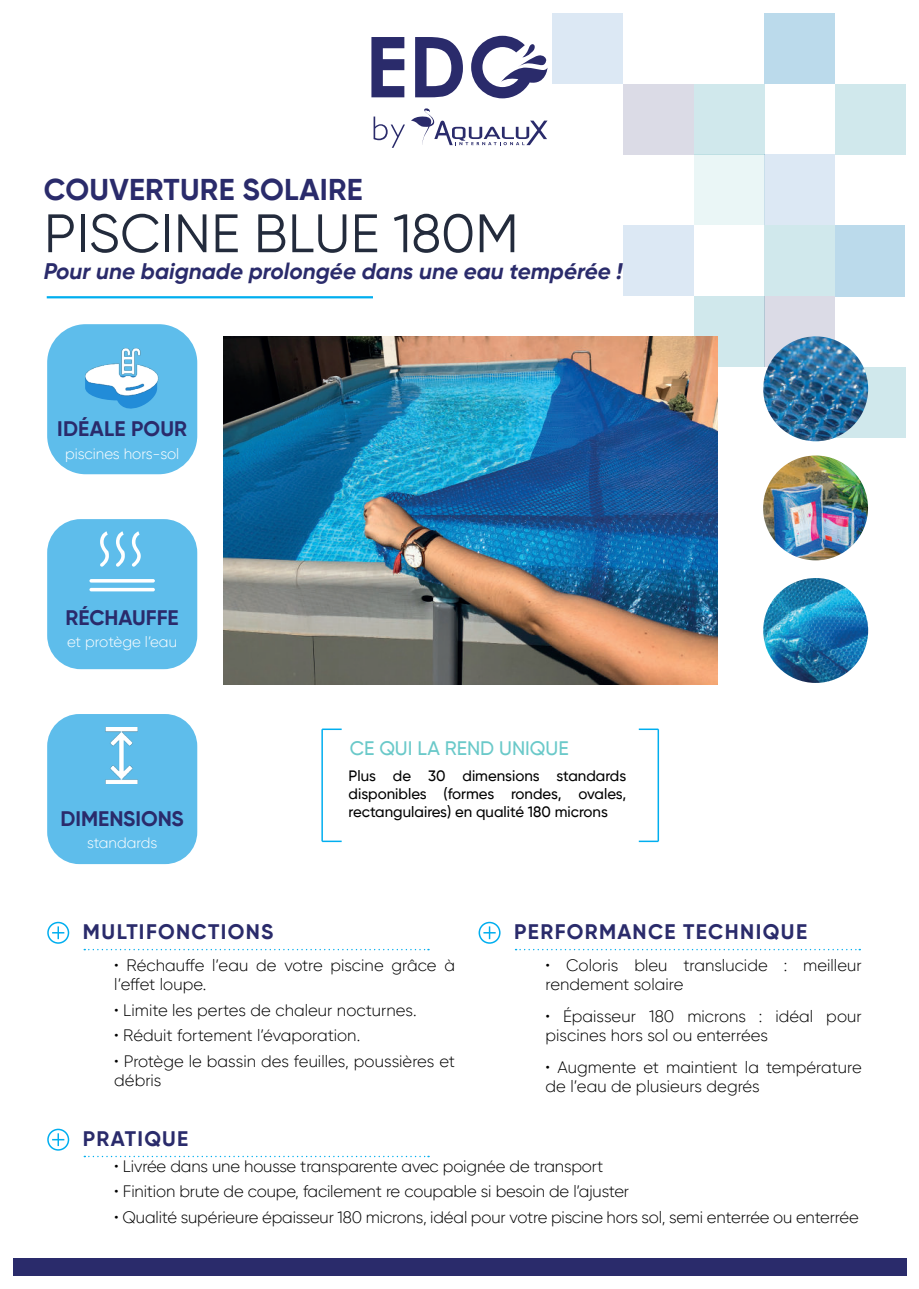
<style>
.page{position:relative;width:919px;height:1289px;background:#fff}
.page>*{position:absolute;margin:0;border:0;box-sizing:border-box;transform-origin:0 0}
.t1{font:54px "Gilroy";letter-spacing:.01em;color:#232b3c}
.t2{font:700 30px "Gilroy";letter-spacing:.01em;color:#2a2b6b}
.t3{font:italic 700 22.5px "Gilroy";color:#2a2b6b}
.t4{font:700 21px "Gilroy";letter-spacing:.055em;color:#2a2b6b}
.t5{font:700 21px "Gilroy";color:#2a2b6b}
.t6{font:700 21px "Gilroy";letter-spacing:.01em;color:#2a2b6b}
.t7{font:500 19.5px "Gilroy";color:#6ac9c9}
.t8{font:300 16.5px/19.5px "Gilroy";letter-spacing:-.01em;color:#000001}
.t9{font:500 15px/18px "Gilroy";color:#000001;text-align:justify}
.t10{font:300 15px "Gilroy";color:#fff}
</style>
<div class="page">
<div style="left:47px;top:324px;width:150px;height:150px;background:#5ebdeb;border-radius:39px"></div>
<div style="left:47px;top:519px;width:150px;height:150px;background:#5ebdeb;border-radius:34px"></div>
<div style="left:47px;top:714px;width:150px;height:150px;background:#5ebdeb;border-radius:32px"></div>
<div style="left:835px;top:225px;width:69px;height:71px;background:#bbdaeb"></div>
<div style="left:764px;top:225px;width:71px;height:71px;background:#d0e8ec"></div>
<div style="left:622px;top:225px;width:71px;height:71px;background:#dce8f4"></div>
<div style="left:764px;top:296px;width:71px;height:71px;background:#dbdbe6"></div>
<div style="left:693px;top:84px;width:71px;height:70px;background:#d0e8ec"></div>
<div style="left:693px;top:154px;width:71px;height:71px;background:#eaf6f6"></div>
<div style="left:764px;top:154px;width:71px;height:71px;background:#dce8f4"></div>
<div style="left:835px;top:84px;width:71px;height:70px;background:#d0e8ec"></div>
<div style="left:764px;top:13px;width:71px;height:71px;background:#bbdaeb"></div>
<div style="left:622px;top:84px;width:71px;height:70px;background:#dbdbe6"></div>
<div style="left:551px;top:13px;width:71px;height:71px;background:#dce8f4"></div>
<div style="left:693px;top:296px;width:71px;height:71px;background:#d0e8ec"></div>
<div style="left:835px;top:367px;width:71px;height:71px;background:#d0e8ec"></div>
<img style="left:224px;top:336px;width:493px;height:348px">
<hr style="left:47px;top:296px;width:326px;height:2px;background:#00aeef">
<div style="left:47px;top:1128px;width:22px;height:22px;border:2px solid #00aeef;border-radius:50%"></div>
<svg style="left:52px;top:1133px;width:12px;height:12px"></svg>
<svg style="left:84px;top:1155px;width:345px;height:2px"></svg>
<svg style="left:322px;top:728px;width:19px;height:2px"></svg>
<hr style="left:321px;top:729px;width:2px;height:112px;background:#00aeef">
<svg style="left:322px;top:840px;width:19px;height:2px"></svg>
<hr style="left:638px;top:728px;width:20px;height:2px;background:#00aeef">
<hr style="left:657px;top:729px;width:2px;height:112px;background:#00aeef">
<hr style="left:638px;top:840px;width:20px;height:2px;background:#00aeef">
<div style="left:13px;top:1258px;width:893px;height:18px;background:#2a2b6b"></div>
<div style="left:47px;top:921px;width:22px;height:22px;border:2px solid #00aeef;border-radius:50%"></div>
<svg style="left:52px;top:926px;width:12px;height:13px"></svg>
<svg style="left:84px;top:948px;width:345px;height:2px"></svg>
<div style="left:478px;top:921px;width:22px;height:22px;border:2px solid #00aeef;border-radius:50%"></div>
<svg style="left:483px;top:926px;width:12px;height:13px"></svg>
<svg style="left:515px;top:948px;width:345px;height:2px"></svg>
<img style="left:105px;top:727px;width:33px;height:56px">
<img style="left:763px;top:455px;width:105px;height:105px;border-radius:52px">
<img style="left:763px;top:578px;width:105px;height:105px;border-radius:52px">
<img style="left:763px;top:336px;width:105px;height:105px;border-radius:52px">
<hr style="left:89px;top:579px;width:66px;height:3px;background:#fff;border-radius:2px">
<hr style="left:89px;top:588px;width:66px;height:3px;background:#fff;border-radius:2px">
<svg style="left:100px;top:531px;width:9px;height:35px"></svg>
<svg style="left:116px;top:531px;width:9px;height:35px"></svg>
<svg style="left:132px;top:531px;width:9px;height:35px"></svg>
<img style="left:85px;top:348px;width:74px;height:61px">
<svg style="left:373px;top:116px;width:32px;height:32px"></svg>
<svg style="left:371px;top:37px;width:33px;height:60px"></svg>
<svg style="left:415px;top:37px;width:48px;height:60px"></svg>
<svg style="left:471px;top:36px;width:76px;height:62px"></svg>
<svg style="left:411px;top:108px;width:136px;height:37px"></svg>
<h2 class="t2" style="left:44px;top:173px;width:320px">COUVERTURE SOLAIRE</h2>
<h1 class="t1" style="left:44px;top:203px;width:476px">PISCINE BLUE 180M</h1>
<h3 class="t3" style="left:44px;top:261px;width:580px">Pour une baignade prolongée dans une eau tempérée !</h3>
<p class="t6" style="left:57px;top:417px;width:131px">IDÉALE POUR</p>
<p class="t10" style="left:65px;top:445px;width:116px">piscines hors-sol</p>
<p class="t5" style="left:65px;top:606px;width:115px">RÉCHAUFFE</p>
<p class="t10" style="left:67px;top:634px;width:112px">et protège l’eau</p>
<p class="t5" style="left:61px;top:806px;width:125px">DIMENSIONS</p>
<p class="t10" style="left:87px;top:834px;width:72px">standards</p>
<p class="t7" style="left:350px;top:739px;width:220px">CE QUI LA REND UNIQUE</p>
<p class="t9" style="left:348px;top:767px;width:279px">Plus de 30 dimensions standards disponibles (formes rondes, ovales, rectangulaires) en qualité 180 microns</p>
<p class="t4" style="left:83px;top:920px;width:192px">MULTIFONCTIONS</p>
<p class="t8" style="left:114px;top:955px;width:342px">• Réchauffe l’eau de votre piscine grâce à l’effet loupe.️</p>
<p class="t8" style="left:114px;top:1000px;width:304px">• Limite les pertes de chaleur nocturnes.️</p>
<p class="t8" style="left:114px;top:1025px;width:247px">• Réduit fortement l’évaporation.️</p>
<p class="t8" style="left:114px;top:1051px;width:342px">• Protège le bassin des feuilles, poussières et débris</p>
<p class="t4" style="left:514px;top:920px;width:294px">PERFORMANCE TECHNIQUE</p>
<p class="t8" style="left:545px;top:955px;width:317px">• Coloris bleu translucide : meilleur rendement solaire</p>
<p class="t8" style="left:545px;top:1006px;width:317px">• Épaisseur 180 microns : idéal pour piscines hors sol ou enterrées</p>
<p class="t8" style="left:545px;top:1057px;width:317px">• Augmente et maintient la température de l’eau de plusieurs degrés</p>
<p class="t4" style="left:83px;top:1127px;width:107px">PRATIQUE</p>
<p class="t8" style="left:114px;top:1156px;width:490px">• Livrée dans une housse transparente avec poignée de transport</p>
<p class="t8" style="left:114px;top:1181px;width:516px">• Finition brute de coupe, facilement re coupable si besoin de l’ajuster</p>
<p class="t8" style="left:114px;top:1207px;width:746px">• Qualité supérieure épaisseur 180 microns, idéal pour votre piscine hors sol, semi enterrée ou enterrée</p>
</div>
